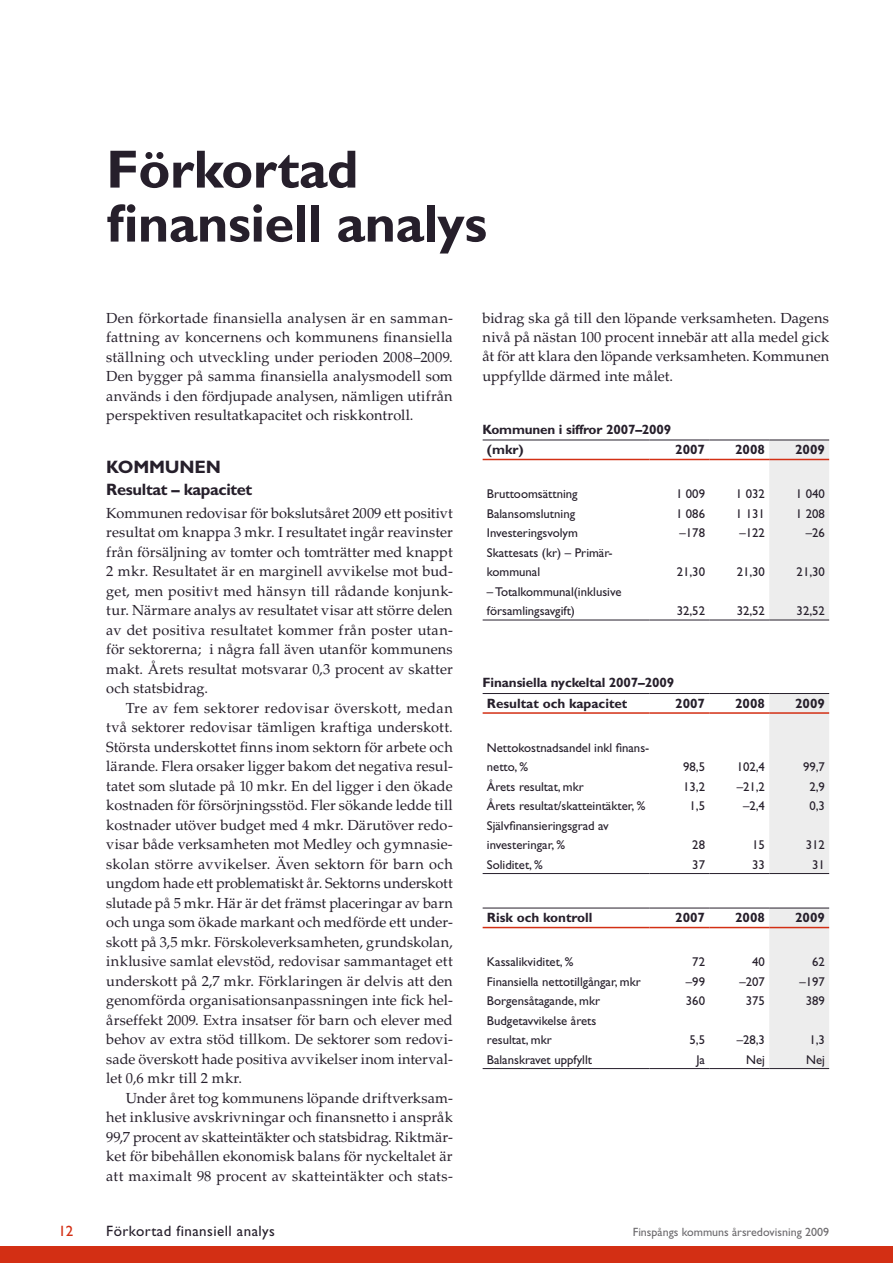
<style>
.page{position:relative;width:893px;height:1263px;background:#fff}
.page>*{position:absolute;margin:0;border:0;box-sizing:border-box;transform-origin:0 0}
.t1{font:700 54px/54px "Gill Sans";letter-spacing:-.01em;color:#261f2b}
.t2{font:700 18px "Gill Sans";color:#261f2b}
.t3{font:700 16.5px "Gill Sans";letter-spacing:-.02em;color:#261f2b}
.t4{font:15px "Gill Sans";letter-spacing:.03em;color:#261f2b}
.t5{font:15px "Gill Sans";color:#d32f14}
.t6{font:14.55px/19.5px "Palatino";letter-spacing:.005em;color:#261f2b;text-align:justify}
.t7{font:700 13.5px/20.7px "Gill Sans";color:#261f2b}
.t8{font:12.75px/19.5px "Gill Sans";color:#261f2b}
.t9{font:12px "Gill Sans";color:#6c6a6d}
</style>
<div class="page">
<div style="left:0;top:1246px;width:893px;height:17px;background:#d32f14"></div>
<div style="left:769px;top:441px;width:60px;height:179px;background:#ededed"></div>
<hr style="left:483px;top:440px;width:166px;height:1px;background:#261f2b">
<hr style="left:649px;top:440px;width:60px;height:1px;background:#261f2b">
<hr style="left:709px;top:440px;width:60px;height:1px;background:#261f2b">
<hr style="left:769px;top:440px;width:60px;height:1px;background:#261f2b">
<hr style="left:483px;top:620px;width:166px;height:1px;background:#261f2b">
<hr style="left:649px;top:620px;width:60px;height:1px;background:#261f2b">
<hr style="left:709px;top:620px;width:60px;height:1px;background:#261f2b">
<hr style="left:769px;top:620px;width:60px;height:1px;background:#261f2b">
<hr style="left:483px;top:459px;width:166px;height:1px;background:#d32f14">
<hr style="left:649px;top:459px;width:60px;height:1px;background:#d32f14">
<hr style="left:709px;top:459px;width:60px;height:1px;background:#d32f14">
<hr style="left:769px;top:459px;width:60px;height:1px;background:#d32f14">
<div style="left:769px;top:694px;width:60px;height:179px;background:#ededed"></div>
<hr style="left:483px;top:693px;width:166px;height:1px;background:#261f2b">
<hr style="left:649px;top:693px;width:60px;height:1px;background:#261f2b">
<hr style="left:709px;top:693px;width:60px;height:1px;background:#261f2b">
<hr style="left:769px;top:693px;width:60px;height:1px;background:#261f2b">
<hr style="left:483px;top:712px;width:166px;height:2px;background:#d32f14">
<hr style="left:649px;top:712px;width:60px;height:2px;background:#d32f14">
<hr style="left:709px;top:712px;width:60px;height:2px;background:#d32f14">
<hr style="left:769px;top:712px;width:60px;height:2px;background:#d32f14">
<hr style="left:483px;top:873px;width:166px;height:1px;background:#261f2b">
<hr style="left:649px;top:873px;width:60px;height:1px;background:#261f2b">
<hr style="left:709px;top:873px;width:60px;height:1px;background:#261f2b">
<hr style="left:769px;top:873px;width:60px;height:1px;background:#261f2b">
<div style="left:769px;top:909px;width:60px;height:159px;background:#ededed"></div>
<hr style="left:483px;top:908px;width:166px;height:1px;background:#261f2b">
<hr style="left:649px;top:908px;width:60px;height:1px;background:#261f2b">
<hr style="left:709px;top:908px;width:60px;height:1px;background:#261f2b">
<hr style="left:769px;top:908px;width:60px;height:1px;background:#261f2b">
<hr style="left:483px;top:927px;width:166px;height:1px;background:#d32f14">
<hr style="left:649px;top:927px;width:60px;height:1px;background:#d32f14">
<hr style="left:709px;top:927px;width:60px;height:1px;background:#d32f14">
<hr style="left:769px;top:927px;width:60px;height:1px;background:#d32f14">
<hr style="left:483px;top:1068px;width:166px;height:1px;background:#261f2b">
<hr style="left:649px;top:1068px;width:60px;height:1px;background:#261f2b">
<hr style="left:709px;top:1068px;width:60px;height:1px;background:#261f2b">
<hr style="left:769px;top:1068px;width:60px;height:1px;background:#261f2b">
<h1 class="t1" style="left:106px;top:142px;width:382px">Förkortad finansiell analys</h1>
<p class="t6" style="left:106px;top:308px;width:348px">Den förkortade finansiella analysen är en samman&shy;fattning av koncernens och kommunens finansiella ställning och utveckling under perioden 2008–2009.<br>Den bygger på samma finansiella analysmodell som används i den fördjupade analysen, nämligen utifrån perspektiven resultatkapacitet och riskkontroll.</p>
<p class="t2" style="left:106px;top:456px;width:28px">Komm</p>
<p class="t2" style="left:165px;top:456px;width:29px">unen</p>
<p class="t3" style="left:106px;top:480px;width:148px">Resultat – kapacitet</p>
<p class="t6" style="left:106px;top:503px;width:348px">Kommunen redovisar för bokslutsåret 2009 ett positivt resultat om knappa 3 mkr. I resultatet ingår reavinster från försäljning av tomter och tomträtter med knappt 2 mkr. Resultatet är en marginell avvikelse mot bud&shy;get, men positivt med hänsyn till rådande konjunk&shy;tur. Närmare analys av resultatet visar att större delen av det positiva resultatet kommer från poster utan&shy;för sektorerna; i några fall även utanför kommunens makt. Årets resultat motsvarar 0,3 procent av skatter och statsbidrag.</p>
<p class="t6" style="left:106px;top:698px;width:348px;text-indent:19px">Tre av fem sektorer redovisar överskott, medan två sektorer redovisar tämligen kraftiga underskott.<br>Största underskottet finns inom sektorn för arbete och lärande. Flera orsaker ligger bakom det negativa resul&shy;tatet som slutade på 10 mkr. En del ligger i den ökade kostnaden för försörjningsstöd. Fler sökande ledde till kostnader utöver budget med 4 mkr. Därutöver redo&shy;visar både verksamheten mot Medley och gymnasie&shy;skolan större avvikelser. Även sektorn för barn och ungdom hade ett problematiskt år. Sektorns underskott slutade på 5 mkr. Här är det främst placeringar av barn och unga som ökade markant och medförde ett under&shy;skott på 3,5 mkr. Förskoleverksamheten, grundskolan, inklusive samlat elevstöd, redovisar sammantaget ett underskott på 2,7 mkr. Förklaringen är delvis att den genomförda organisationsanpassningen inte fick hel&shy;årseffekt 2009. Extra insatser för barn och elever med behov av extra stöd tillkom. De sektorer som redovi&shy;sade överskott hade positiva avvikelser inom interval&shy;let 0,6 mkr till 2 mkr.</p>
<p class="t6" style="left:106px;top:1088px;width:348px;text-indent:19px">Under året tog kommunens löpande driftverksam&shy;het inklusive avskrivningar och finansnetto i anspråk 99,7 procent av skatteintäkter och statsbidrag. Riktmär&shy;ket för bibehållen ekonomisk balans för nyckeltalet är att maximalt 98 procent av skatteintäkter och stats-</p>
<p class="t6" style="left:483px;top:308px;width:348px">bidrag ska gå till den löpande verksamheten. Dagens nivå på nästan 100 procent innebär att alla medel gick åt för att klara den löpande verksamheten. Kommunen uppfyllde därmed inte målet.</p>
<p class="t7" style="left:487px;top:419px;width:186px;text-indent:-4px">Kommunen i siffror 2007–2009 (mkr)</p>
<p class="t7" style="left:675px;top:439px;width:31px">2007</p>
<p class="t7" style="left:735px;top:439px;width:31px">2008</p>
<p class="t7" style="left:795px;top:439px;width:31px">2009</p>
<p class="t8" style="left:487px;top:484px;width:92px">Bruttoomsättning</p>
<p class="t8" style="left:676px;top:484px;width:31px">1 009</p>
<p class="t8" style="left:736px;top:484px;width:31px">1 032</p>
<p class="t8" style="left:796px;top:484px;width:31px">1 040</p>
<p class="t8" style="left:487px;top:504px;width:90px">Balansomslutning</p>
<p class="t8" style="left:676px;top:504px;width:31px">1 086</p>
<p class="t8" style="left:736px;top:504px;width:31px">1 131</p>
<p class="t8" style="left:796px;top:504px;width:31px">1 208</p>
<p class="t8" style="left:487px;top:523px;width:93px">Investeringsvolym</p>
<p class="t8" style="left:679px;top:523px;width:27px">–178</p>
<p class="t8" style="left:739px;top:523px;width:27px">–122</p>
<p class="t8" style="left:806px;top:523px;width:21px">–26</p>
<p class="t8" style="left:487px;top:543px;width:127px">Skattesats (kr) – Primär&shy;kommunal</p>
<p class="t8" style="left:677px;top:562px;width:30px">21,30</p>
<p class="t8" style="left:737px;top:562px;width:30px">21,30</p>
<p class="t8" style="left:797px;top:562px;width:30px">21,30</p>
<p class="t8" style="left:487px;top:582px;width:136px">– Totalkommunal(inklusive församlingsavgift)</p>
<p class="t8" style="left:677px;top:601px;width:30px">32,52</p>
<p class="t8" style="left:737px;top:601px;width:30px">32,52</p>
<p class="t8" style="left:797px;top:601px;width:30px">32,52</p>
<p class="t7" style="left:487px;top:672px;width:189px;text-indent:-4px">Finansiella nyckeltal 2007–2009<br>Resultat och kapacitet</p>
<p class="t7" style="left:675px;top:693px;width:31px">2007</p>
<p class="t7" style="left:735px;top:693px;width:31px">2008</p>
<p class="t7" style="left:795px;top:693px;width:31px">2009</p>
<p class="t8" style="left:487px;top:738px;width:164px">Nettokostnadsandel inkl finans&shy;netto, %</p>
<p class="t8" style="left:683px;top:757px;width:23px">98,5</p>
<p class="t8" style="left:737px;top:757px;width:30px">102,4</p>
<p class="t8" style="left:803px;top:757px;width:23px">99,7</p>
<p class="t8" style="left:487px;top:777px;width:99px">Årets resultat, mkr</p>
<p class="t8" style="left:683px;top:777px;width:23px">13,2</p>
<p class="t8" style="left:737px;top:777px;width:30px">–21,2</p>
<p class="t8" style="left:809px;top:777px;width:17px">2,9</p>
<p class="t8" style="left:487px;top:796px;width:160px">Årets resultat/skatteintäkter, %</p>
<p class="t8" style="left:689px;top:796px;width:17px">1,5</p>
<p class="t8" style="left:743px;top:796px;width:23px">–2,4</p>
<p class="t8" style="left:809px;top:796px;width:17px">0,3</p>
<p class="t8" style="left:487px;top:816px;width:123px">Självfinansieringsgrad av investeringar, %</p>
<p class="t8" style="left:692px;top:835px;width:14px">28</p>
<p class="t8" style="left:752px;top:835px;width:14px">15</p>
<p class="t8" style="left:806px;top:835px;width:21px">312</p>
<p class="t8" style="left:487px;top:855px;width:58px">Soliditet, %</p>
<p class="t8" style="left:692px;top:855px;width:14px">37</p>
<p class="t8" style="left:752px;top:855px;width:14px">33</p>
<p class="t8" style="left:812px;top:855px;width:14px">31</p>
<p class="t7" style="left:487px;top:907px;width:107px">Risk och kontroll</p>
<p class="t7" style="left:675px;top:907px;width:31px">2007</p>
<p class="t7" style="left:735px;top:907px;width:31px">2008</p>
<p class="t7" style="left:795px;top:907px;width:31px">2009</p>
<p class="t8" style="left:487px;top:952px;width:88px">Kassalikviditet, %</p>
<p class="t8" style="left:692px;top:952px;width:14px">72</p>
<p class="t8" style="left:752px;top:952px;width:14px">40</p>
<p class="t8" style="left:812px;top:952px;width:14px">62</p>
<p class="t8" style="left:487px;top:972px;width:155px">Finansiella nettotillgångar, mkr</p>
<p class="t8" style="left:686px;top:972px;width:21px">–99</p>
<p class="t8" style="left:739px;top:972px;width:27px">–207</p>
<p class="t8" style="left:799px;top:972px;width:27px">–197</p>
<p class="t8" style="left:487px;top:991px;width:115px">Borgensåtagande, mkr</p>
<p class="t8" style="left:686px;top:991px;width:21px">360</p>
<p class="t8" style="left:746px;top:991px;width:21px">375</p>
<p class="t8" style="left:806px;top:991px;width:21px">389</p>
<p class="t8" style="left:487px;top:1011px;width:111px">Budgetavvikelse årets resultat, mkr</p>
<p class="t8" style="left:689px;top:1030px;width:17px">5,5</p>
<p class="t8" style="left:737px;top:1030px;width:30px">–28,3</p>
<p class="t8" style="left:809px;top:1030px;width:17px">1,3</p>
<p class="t8" style="left:487px;top:1050px;width:107px">Balanskravet uppfyllt</p>
<p class="t8" style="left:696px;top:1050px;width:10px">Ja</p>
<p class="t8" style="left:746px;top:1050px;width:20px">Nej</p>
<p class="t8" style="left:806px;top:1050px;width:20px">Nej</p>
<p class="t5" style="left:58px;top:1223px;width:16px">12</p>
<p class="t4" style="left:106px;top:1223px;width:170px">Förkortad finansiell analys</p>
<p class="t9" style="left:633px;top:1225px;width:198px">Finspångs kommuns årsredovisning 2009</p>
</div>
